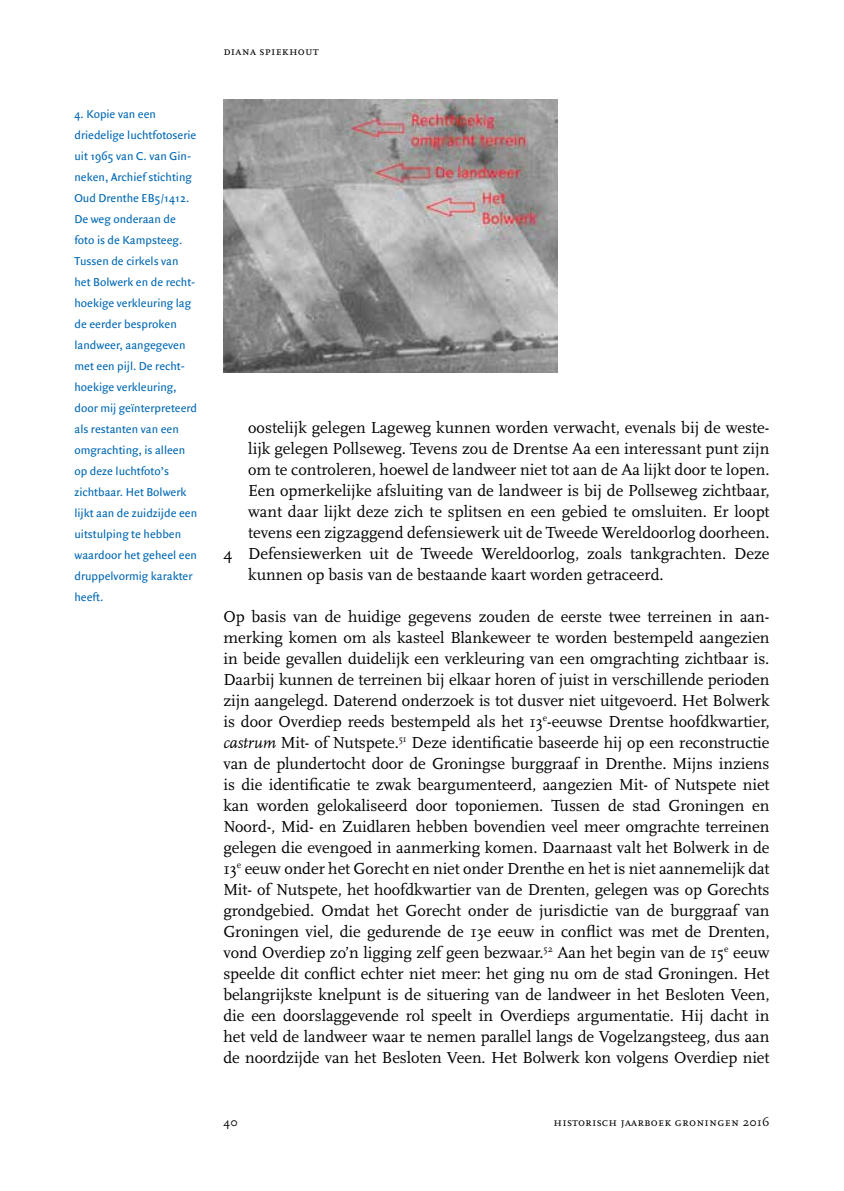
<style>
.page{position:relative;width:844px;height:1191px;background:#fff}
.page>*{position:absolute;margin:0;border:0;box-sizing:border-box;transform-origin:0 0}
.t1{font:16.62px/21px "Scala";color:#000;text-align:justify}
.t2{font:12.25px/21px "Quadraat Sans";color:#0068b4}
.t3{font:12.25px "Scala Caps";letter-spacing:.02em;color:#000}
.s1{font-style:italic}
</style>
<div class="page">
<img style="left:223px;top:99px;width:334px;height:273px">
<p class="t2" style="left:74px;top:103px;width:124px">4. Kopie van een driedelige luchtfotoserie uit 1965 van C. van Gin&shy;neken, Archief stichting<br>Oud Drenthe EB5/1412.<br>De weg onderaan de foto is de Kampsteeg.<br>Tussen de cirkels van het Bolwerk en de recht&shy;hoekige verkleuring lag de eerder besproken landweer, aangegeven met een pijl. De recht&shy;hoekige verkleuring, door mij geïnterpreteerd als restanten van een omgrachting, is alleen op deze luchtfoto’s zichtbaar. Het Bolwerk lijkt aan de zuidzijde een uitstulping te hebben waardoor het geheel een druppelvormig karakter heeft.</p>
<p class="t3" style="left:223px;top:44px;width:97px">diana spiekhout</p>
<p class="t1" style="left:248px;top:417px;width:522px">oostelijk gelegen Lageweg kunnen worden verwacht, evenals bij de weste-</p>
<p class="t1" style="left:248px;top:438px;width:522px">lijk gelegen Pollseweg. Tevens zou de Drentse Aa een interessant punt zijn</p>
<p class="t1" style="left:248px;top:459px;width:522px">om te controleren, hoewel de landweer niet tot aan de Aa lijkt door te lopen.</p>
<p class="t1" style="left:248px;top:480px;width:522px">Een opmerkelijke afsluiting van de landweer is bij de Pollseweg zichtbaar,</p>
<p class="t1" style="left:248px;top:501px;width:522px">want daar lijkt deze zich te splitsen en een gebied te omsluiten. Er loopt</p>
<p class="t1" style="left:248px;top:522px;width:522px">tevens een zigzaggend defensiewerk uit de Tweede Wereldoorlog doorheen.</p>
<p class="t1" style="left:223px;top:543px;width:547px">4 Defensiewerken uit de Tweede Wereldoorlog, zoals tankgrachten. Deze</p>
<p class="t1" style="left:248px;top:564px;width:417px">kunnen op basis van de bestaande kaart worden getraceerd.</p>
<p class="t1" style="left:223px;top:606px;width:547px">Op basis van de huidige gegevens zouden de eerste twee terreinen in aan&shy;merking komen om als kasteel Blankeweer te worden bestempeld aangezien in beide gevallen duidelijk een verkleuring van een omgrachting zichtbaar is.<br>Daarbij kunnen de terreinen bij elkaar horen of juist in verschillende perioden zijn aangelegd. Daterend onderzoek is tot dusver niet uitgevoerd. Het Bolwerk is door Overdiep reeds bestempeld als het 13<sup>e</sup>-eeuwse Drentse hoofdkwartier, <span class="s1">castrum</span> Mit- of Nutspete.<sup>51</sup> Deze identificatie baseerde hij op een reconstructie van de plundertocht door de Groningse burggraaf in Drenthe. Mijns inziens is die identificatie te zwak beargumenteerd, aangezien Mit- of Nutspete niet kan worden gelokaliseerd door toponiemen. Tussen de stad Groningen en Noord-, Mid- en Zuidlaren hebben bovendien veel meer omgrachte terreinen gelegen die evengoed in aanmerking komen. Daarnaast valt het Bolwerk in de 13<sup>e</sup> eeuw onder het Gorecht en niet onder Drenthe en het is niet aannemelijk dat Mit- of Nutspete, het hoofdkwartier van de Drenten, gelegen was op Gorechts grondgebied. Omdat het Gorecht onder de jurisdictie van de burggraaf van Groningen viel, die gedurende de 13e eeuw in conflict was met de Drenten, vond Overdiep zo’n ligging zelf geen bezwaar.<sup>52</sup> Aan het begin van de 15<sup>e</sup> eeuw speelde dit conflict echter niet meer: het ging nu om de stad Groningen. Het belangrijkste knelpunt is de situering van de landweer in het Besloten Veen, die een doorslaggevende rol speelt in Overdieps argumentatie. Hij dacht in het veld de landweer waar te nemen parallel langs de Vogelzangsteeg, dus aan de noordzijde van het Besloten Veen. Het Bolwerk kon volgens Overdiep niet</p>
<p class="t3" style="left:223px;top:1115px;width:16px">40</p>
<p class="t3" style="left:553px;top:1115px;width:217px">historisch jaarboek groningen 2016</p>
</div>
